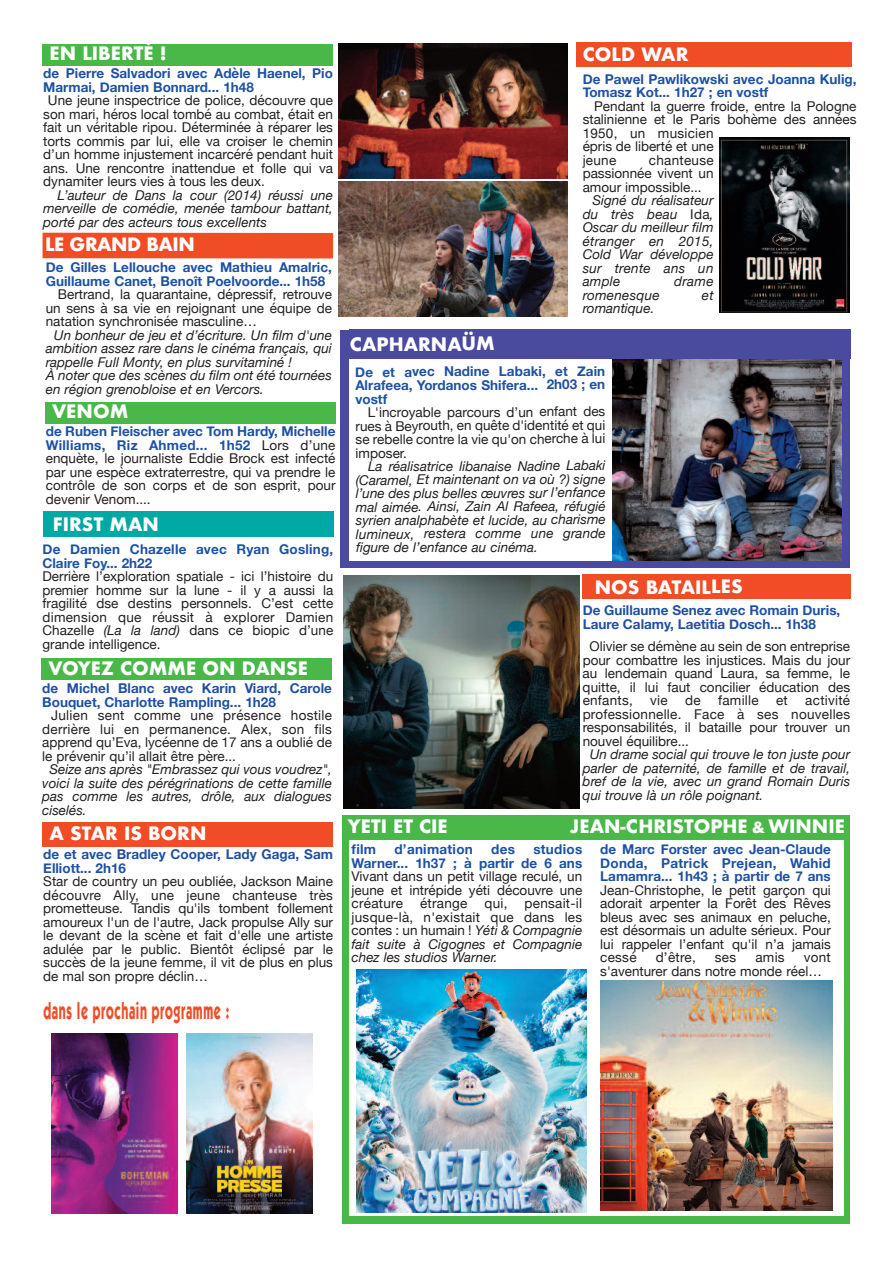
<style>
.page{position:relative;width:893px;height:1263px;background:#fff}
.page>*{position:absolute;margin:0;border:0;box-sizing:border-box;transform-origin:0 0}
.t1{font:700 24px "Itc Kabel";letter-spacing:.05em;color:#f04c26;scale:.53 1}
.t2{font:700 18px "Futura";color:#fff}
.t3{font:700 18px "Futura";letter-spacing:-.025em;color:#fff}
.t4{font:13.5px/13.5px "Helvetica Neue";color:#231f20;text-align:justify}
.t5{font:italic 13.5px/13.5px "Helvetica Neue";color:#231f20;text-align:justify}
.t6{font:700 13.5px/13.5px "Helvetica Neue";color:#1e51a3}
.t7{font:13.5px "Helvetica Neue";letter-spacing:.02em;color:#231f20}
.t8{font:700 13.5px "Helvetica Neue";letter-spacing:.02em;color:#1e51a3}
.t9{font:italic 13.5px "Helvetica Neue";letter-spacing:.02em;color:#231f20}
.s1{font-weight:700;color:#1e51a3}
.s2{font-style:italic}
.s3{font-style:normal}
.s4{font-size:15px}
</style>
<div class="page">
<div style="left:43px;top:233px;width:290px;height:25px;background:#f04c26"></div>
<div style="left:43px;top:44px;width:290px;height:21px;background:#4ab849"></div>
<div style="left:44px;top:511px;width:290px;height:25px;background:#00a9a4"></div>
<div style="left:43px;top:822px;width:290px;height:24px;background:#f04c26"></div>
<div style="left:583px;top:574px;width:268px;height:25px;background:#f04c26"></div>
<div style="left:341px;top:330px;width:509px;height:238px;background:#4a4b9f"></div>
<div style="left:350px;top:338px;width:379px;height:223px;background:#fff"></div>
<div style="left:349px;top:330px;width:501px;height:29px;background:#4a4b9f"></div>
<img style="left:612px;top:359px;width:230px;height:202px">
<div style="left:576px;top:43px;width:276px;height:24px;background:#f04c26"></div>
<img style="left:338px;top:43px;width:229px;height:136px">
<img style="left:720px;top:138px;width:130px;height:174px">
<img style="left:344px;top:575px;width:235px;height:234px">
<div style="left:342px;top:815px;width:508px;height:408px;background:#4ab849"></div>
<div style="left:349px;top:840px;width:495px;height:375px;background:#fff"></div>
<img style="left:601px;top:981px;width:231px;height:230px">
<img style="left:357px;top:969px;width:229px;height:243px">
<div style="left:45px;top:402px;width:290px;height:21px;background:#4ab849"></div>
<img style="left:338px;top:182px;width:229px;height:135px">
<div style="left:42px;top:659px;width:290px;height:21px;background:#4ab849"></div>
<img style="left:52px;top:1033px;width:125px;height:180px">
<img style="left:187px;top:1033px;width:126px;height:180px">
<h2 class="t2" style="left:50px;top:40px;width:119px">EN LIBERTÉ !</h2>
<p class="t6" style="left:43px;top:67px;width:291px">de Pierre Salvadori avec Adèle Haenel, Pio<br>Marmai, Damien Bonnard... 1h48</p>
<p class="t4" style="left:43px;top:94px;width:291px;text-indent:5px">Une jeune inspectrice de police, découvre que son mari, héros local tombé au combat, était en fait un véritable ripou. Déterminée à réparer les torts commis par lui, elle va croiser le chemin d’un homme injustement incarcéré pendant huit ans. Une rencontre inattendue et folle qui va dynamiter leurs vies à tous les deux.</p>
<p class="t5" style="left:43px;top:188px;width:291px;text-indent:14px">L’auteur de Dans la cour (2014) réussi une merveille de comédie, menée tambour battant, porté par des acteurs tous excellents</p>
<h2 class="t3" style="left:45px;top:231px;width:151px">LE GRAND BAIN</h2>
<p class="t6" style="left:46px;top:260px;width:288px">De Gilles Lellouche avec Mathieu Amalric,<br>Guillaume Canet, Benoît Poelvoorde... 1h58</p>
<p class="t4" style="left:46px;top:287px;width:288px;text-indent:12px">Bertrand, la quarantaine, dépressif, retrouve un sens à sa vie en rejoignant une équipe de natation synchronisée masculine…</p>
<p class="t5" style="left:46px;top:328px;width:288px;text-align:left;text-indent:8px">Un bonheur de jeu et d’écriture. Un film d'une ambition assez rare dans le cinéma français, qui rappelle Full Monty, en plus survitaminé !<br>À noter que des scènes du film ont été tournées en région grenobloise et en Vercors.</p>
<h2 class="t2" style="left:52px;top:398px;width:78px">VENOM</h2>
<p class="t4" style="left:46px;top:425px;width:291px"><span class="s1">de Ruben Fleischer avec Tom Hardy, Michelle Williams, Riz Ahmed... 1h52</span> Lors d’une enquète, le journaliste Eddie Brock est infecté par une espèce extraterrestre, qui va prendre le contrôle de son corps et de son esprit, pour devenir Venom....</p>
<h2 class="t2" style="left:53px;top:511px;width:107px">FIRST MAN</h2>
<p class="t6" style="left:42px;top:542px;width:292px">De Damien Chazelle avec Ryan Gosling,<br>Claire Foy... 2h22</p>
<p class="t4" style="left:42px;top:569px;width:292px">Derrière l’exploration spatiale - ici l’histoire du premier homme sur la lune - il y a aussi la fragilité dse destins personnels. C’est cette dimension que réussit à explorer Damien Chazelle <span class="s2">(La la land)</span> dans ce biopic d’une grande intelligence.</p>
<h2 class="t2" style="left:49px;top:655px;width:261px">VOYEZ COMME ON DANSE</h2>
<p class="t6" style="left:42px;top:681px;width:291px">de Michel Blanc avec Karin Viard, Carole<br>Bouquet, Charlotte Rampling... 1h28</p>
<p class="t4" style="left:42px;top:708px;width:291px;text-indent:9px">Julien sent comme une présence hostile derrière lui en permanence. Alex, son fils apprend qu’Eva, lycéenne de 17 ans a oublié de le prévenir qu’il allait être père...</p>
<p class="t5" style="left:42px;top:762px;width:291px;text-indent:7px">Seize ans après "Embrassez qui vous voudrez", voici la suite des pérégrinations de cette famille pas comme les autres, drôle, aux dialogues ciselés.</p>
<h2 class="t2" style="left:50px;top:820px;width:158px">A STAR IS BORN</h2>
<p class="t6" style="left:43px;top:847px;width:291px">de et avec Bradley Cooper, Lady Gaga, Sam<br>Elliott... 2h16</p>
<p class="t4" style="left:43px;top:874px;width:291px">Star de country un peu oubliée, Jackson Maine découvre Ally, une jeune chanteuse très prometteuse. Tandis qu'ils tombent follement amoureux l'un de l'autre, Jack propulse Ally sur le devant de la scène et fait d'elle une artiste adulée par le public. Bientôt éclipsé par le succès de la jeune femme, il vit de plus en plus de mal son propre déclin…</p>
<h1 class="t1" style="left:43px;top:1002px;width:352px">dans le prochain programme :</h1>
<h2 class="t2" style="left:583px;top:41px;width:107px">COLD WAR</h2>
<p class="t6" style="left:583px;top:72px;width:275px">De Pawel Pawlikowski avec Joanna Kulig,<br>Tomasz Kot... 1h27 ; en vostf</p>
<p class="t4" style="left:583px;top:99px;width:275px;text-align:left;text-indent:12px">Pendant la guerre froide, entre la Pologne stalinienne et le Paris bohème des années<br>1950, un musicien<br>épris de liberté et une<br>jeune</p>
<p class="t4" style="left:583px;top:153px;width:132px;text-indent:66px">chanteuse passionnée vivent un amour impossible...</p>
<p class="t5" style="left:583px;top:193px;width:132px;text-indent:10px">Signé du réalisateur du très beau <span class="s3">Ida</span>, Oscar du meilleur film étranger en 2015, Cold War développe sur trente ans un ample</p>
<p class="t5" style="left:674px;top:274px;width:41px">drame</p>
<p class="t9" style="left:583px;top:287px;width:79px">romenesque</p>
<p class="t5" style="left:702px;top:288px;width:13px">et</p>
<p class="t5" style="left:583px;top:301px;width:73px">romantique.</p>
<h2 class="t2" style="left:350px;top:331px;width:147px">CAPHARNAÜM</h2>
<p class="t6" style="left:355px;top:364px;width:251px;text-align:justify">De et avec Nadine Labaki, et Zain Alrafeea, Yordanos Shifera... 2h03 ; en vostf</p>
<p class="t4" style="left:356px;top:405px;width:251px;text-indent:12px">L'incroyable parcours d’un enfant des rues à Beyrouth, en quête d'identité et qui se rebelle contre la vie qu'on cherche à lui imposer.</p>
<p class="t5" style="left:356px;top:459px;width:252px;text-indent:12px">La réalisatrice libanaise Nadine Labaki (Caramel, Et maintenant on va où ?) signe l’une des plus belles œuvres sur l’enfance mal aimée. Ainsi, Zain Al Rafeea, réfugié syrien analphabète et lucide, au charisme lumineux, restera comme une grande figure de l’enfance au cinéma.</p>
<h2 class="t2" style="left:595px;top:574px;width:149px">NOS BATAILLES</h2>
<p class="t6" style="left:583px;top:603px;width:259px">De Guillaume Senez avec Romain Duris,<br>Laure Calamy, Laetitia Dosch... 1h38</p>
<p class="t4" style="left:583px;top:639px;width:269px;text-indent:7px">Olivier se démène au sein de son entreprise pour combattre les injustices. Mais du jour au lendemain quand Laura, sa femme, le quitte, il lui faut concilier éducation des enfants,</p>
<p class="t4" style="left:583px;top:693px;width:269px;text-indent:223px">activité professionnelle. Face à ses nouvelles responsabilités, il bataille pour trouver un nouvel équilibre...</p>
<p class="t5" style="left:583px;top:747px;width:269px;text-indent:7px">Un drame social qui trouve le ton juste pour parler de paternité, de famille et de travail, bref de la vie, avec un grand Romain Duris qui trouve là un rôle poignant.</p>
<p class="t4" style="left:650px;top:693px;width:19px">vie</p>
<p class="t4" style="left:685px;top:693px;width:17px">de</p>
<p class="t7" style="left:718px;top:692px;width:42px">famille</p>
<p class="t4" style="left:776px;top:693px;width:13px">et</p>
<h2 class="t2" style="left:348px;top:813px;width:102px">YETI ET CIE</h2>
<h2 class="t2" style="left:570px;top:813px;width:277px">JEAN-CHRISTOPHE <span class="s4">&amp;</span> WINNIE</h2>
<p class="t6" style="left:352px;top:842px;width:26px">film</p>
<p class="t8" style="left:394px;top:841px;width:80px">d’animation</p>
<p class="t6" style="left:491px;top:842px;width:25px">des</p>
<p class="t6" style="left:600px;top:842px;width:232px;text-align:justify">de Marc Forster avec Jean-Claude Donda, Patrick Prejean, Wahid Lamamra... 1h43 ; à partir de 7 ans</p>
<p class="t4" style="left:600px;top:883px;width:232px">Jean-Christophe, le petit garçon qui adorait arpenter la Forêt des Rêves bleus avec ses animaux en peluche, est désormais un adulte sérieux. Pour lui rappeler l’enfant qu'il n’a jamais cessé</p>
<p class="t6" style="left:352px;top:842px;width:232px;text-align:right">studios<br>Warner... 1h37 ; à partir de 6 ans</p>
<p class="t4" style="left:352px;top:870px;width:232px">Vivant dans un petit village reculé, un jeune et intrépide yéti découvre une créature</p>
<p class="t7" style="left:420px;top:895px;width:49px">étrange</p>
<p class="t4" style="left:484px;top:897px;width:25px">qui,</p>
<p class="t5" style="left:352px;top:897px;width:232px;text-indent:173px"><span class="s3">pensait-il jusque-là, n'existait que dans les contes : un humain !</span> Yéti &amp; Compagnie fait suite à Cigognes et Compagnie chez les studios Warner.</p>
<p class="t4" style="left:656px;top:951px;width:42px">d’être,</p>
<p class="t4" style="left:715px;top:951px;width:23px">ses</p>
<p class="t4" style="left:755px;top:951px;width:31px">amis</p>
<p class="t4" style="left:600px;top:951px;width:232px;text-indent:204px">vont s'aventurer dans notre monde réel…</p>
</div>
